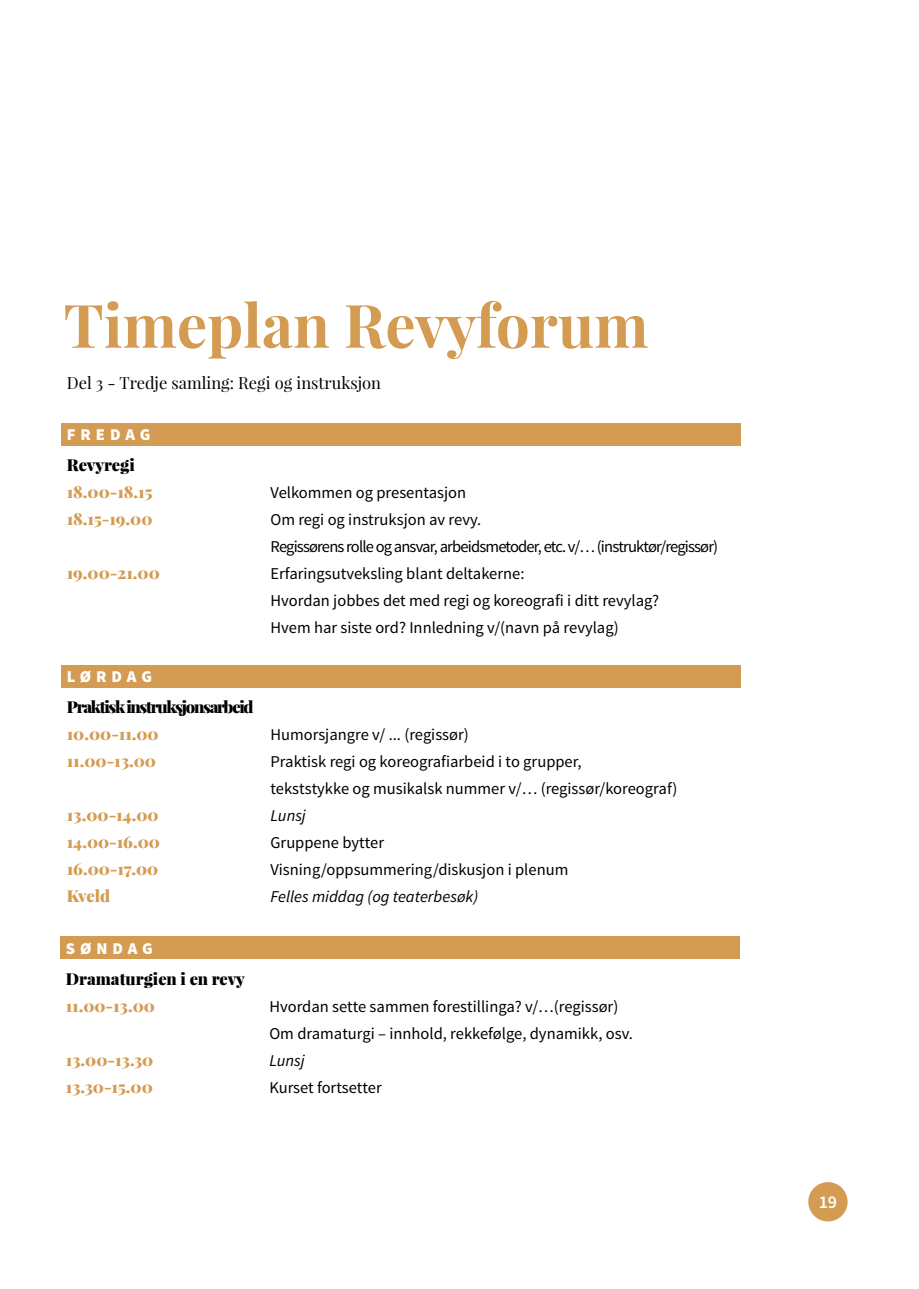
<style>
.page{position:relative;width:919px;height:1289px;background:#fff}
.page>*{position:absolute;margin:0;border:0;box-sizing:border-box;transform-origin:0 0}
.t1{font:700 60px "Playfair Display";color:#d49b52}
.t2{font:600 18px "Source Sans Pro";color:#fff}
.t3{font:16.5px/27px "Source Sans Pro";color:#000}
.t4{font:900 16.5px/27px "Playfair Display";color:#d49b52}
.t5{font:italic 16.5px "Source Sans Pro";color:#000}
.t6{font:16.5px "Playfair Display";color:#000}
.t7{font:900 16.5px "Playfair Display";color:#000}
.t8{font:900 16.5px "Playfair Display";letter-spacing:-.075em;color:#000}
.t9{font:900 16.5px "Source Sans Pro";letter-spacing:.3em;color:#fff}
</style>
<div class="page">
<div style="left:61px;top:423px;width:679px;height:22px;background:#d49b52"></div>
<div style="left:61px;top:665px;width:679px;height:22px;background:#d49b52"></div>
<div style="left:60px;top:936px;width:679px;height:23px;background:#d49b52"></div>
<div style="left:808px;top:1182px;width:39px;height:39px;background:#d49b52;border-radius:50%"></div>
<h1 class="t1" style="left:64px;top:287px;width:586px">Timeplan Revyforum</h1>
<p class="t6" style="left:67px;top:372px;width:316px">Del 3 - Tredje samling: Regi og instruksjon</p>
<p class="t9" style="left:67px;top:424px;width:85px">FREDAG</p>
<p class="t7" style="left:67px;top:454px;width:70px">Revyregi</p>
<p class="t4" style="left:67px;top:478px;width:87px">18.00-18.15<br>18.15-19.00</p>
<p class="t4" style="left:67px;top:559px;width:94px">19.00-21.00</p>
<p class="t9" style="left:67px;top:665px;width:87px">LØRDAG</p>
<p class="t8" style="left:67px;top:696px;width:188px">Praktisk instruksjonsarbeid</p>
<p class="t4" style="left:67px;top:720px;width:93px">10.00-11.00<br>11.00-13.00</p>
<p class="t4" style="left:67px;top:801px;width:95px;text-align:justify">13.00-14.00<br>14.00-16.00<br>16.00-17.00<br>Kveld</p>
<p class="t9" style="left:66px;top:937px;width:89px">SØNDAG</p>
<p class="t7" style="left:66px;top:967px;width:181px">Dramaturgien i en revy</p>
<p class="t4" style="left:66px;top:991px;width:91px">11.00-13.00</p>
<p class="t4" style="left:66px;top:1045px;width:89px">13.00-13.30<br>13.30-15.00</p>
<p class="t3" style="left:270px;top:479px;width:449px">Velkommen og presentasjon<br>Om regi og instruksjon av revy.<br>Regissørens rolle og ansvar, arbeidsmetoder, etc. v/… (instruktør/regissør)<br>Erfaringsutveksling blant deltakerne:<br>Hvordan jobbes det med regi og koreografi i ditt revylag?<br>Hvem har siste ord? Innledning v/(navn på revylag)</p>
<p class="t3" style="left:270px;top:721px;width:408px">Humorsjangre v/ ... (regissør)<br>Praktisk regi og koreografiarbeid i to grupper,<br>tekststykke og musikalsk nummer v/… (regissør/koreograf)</p>
<p class="t5" style="left:270px;top:805px;width:37px">Lunsj</p>
<p class="t3" style="left:270px;top:829px;width:299px">Gruppene bytter<br>Visning/oppsummering/diskusjon i plenum</p>
<p class="t5" style="left:270px;top:886px;width:209px">Felles middag (og teaterbesøk)</p>
<p class="t3" style="left:269px;top:993px;width:365px">Hvordan sette sammen forestillinga? v/…(regissør)<br>Om dramaturgi – innhold, rekkefølge, dynamikk, osv.</p>
<p class="t5" style="left:269px;top:1050px;width:37px">Lunsj</p>
<p class="t3" style="left:269px;top:1074px;width:114px">Kurset fortsetter</p>
<p class="t2" style="left:818px;top:1190px;width:20px">19</p>
</div>
